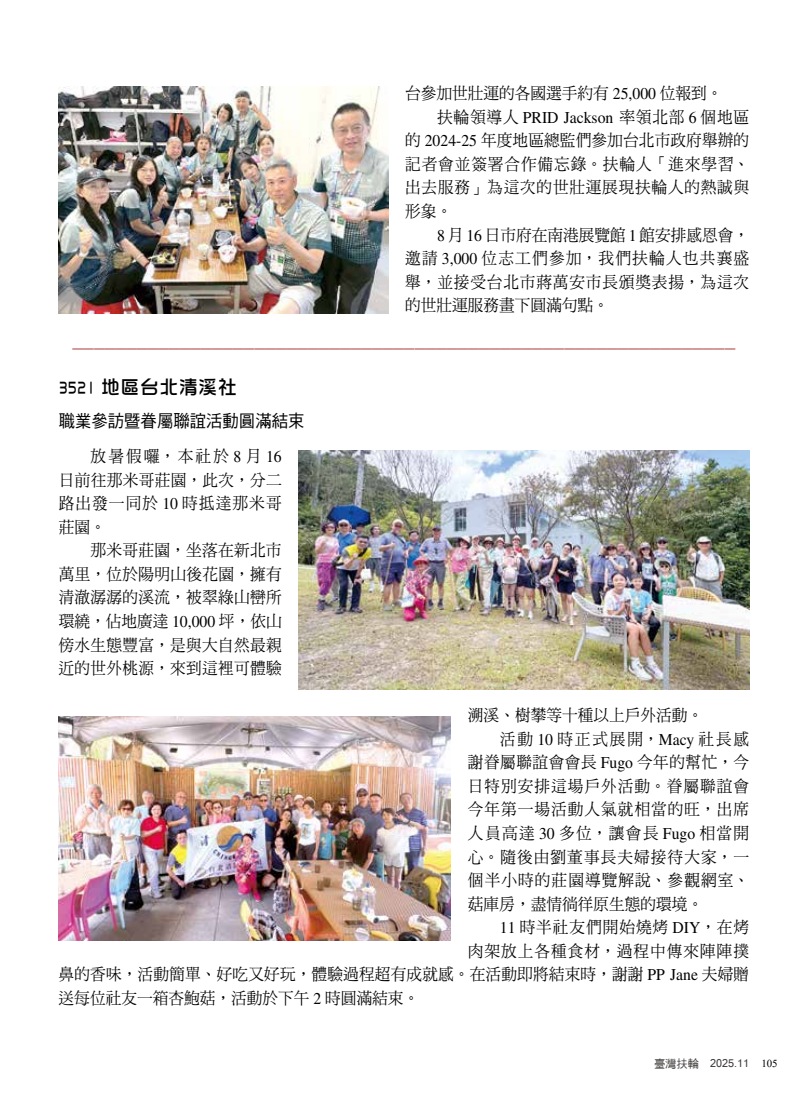
<style>
.page{position:relative;width:808px;height:1106px;background:#fff}
.page>*{position:absolute;margin:0;border:0;box-sizing:border-box;transform-origin:0 0}
.t1{font:22.5px "MS Mincho";color:#b14e4d;scale:.95 1}
.t2{font:19.5px "DF Hua Zong Std W5";color:#000;scale:.7 1}
.t3{font:17.25px "DF Hei Std W5";color:#000;scale:.95 1}
.t4{font:16.5px/23.5px "DF Ming Std W5";letter-spacing:.03em;color:#000;text-align:justify;scale:.95 1}
.t5{font:16.5px "DF Ming Std W5";color:#000;scale:.95 1}
.t6{font:16.5px "DF Ming Std W5";letter-spacing:.065em;color:#000;scale:.95 1}
.t7{font:16.5px "DF Ming Std W5";letter-spacing:.01em;color:#000;scale:.95 1}
.t8{font:16.5px "DF Ming Std W5";letter-spacing:.05em;color:#000;scale:.95 1}
.t9{font:16.5px "DF Ming Std W5";letter-spacing:.055em;color:#000;scale:.95 1}
.t10{font:16.5px "DF Ming Std W5";letter-spacing:.005em;color:#000;scale:.95 1}
.t11{font:16.5px "DF Ming Std W5";letter-spacing:.08em;color:#000;scale:.95 1}
.t12{font:16.5px "DF Ming Std W5";letter-spacing:.09em;color:#000;scale:.95 1}
.t13{font:16.5px "DF Ming Std W5";letter-spacing:.115em;color:#000;scale:.95 1}
.t14{font:16.5px "DF Ming Std W5";letter-spacing:.06em;color:#000;scale:.95 1}
.t15{font:12px "Latha";color:#3e3a39}
.s1{font-family:"Times LT Std"}
.s2{font-family:"DF Hei W5 WIN BF";font-size:11.25px}
.s3{font-family:"Aparajita";font-size:13.5px;color:#000}
</style>
<div class="page">
<img style="left:59px;top:87px;width:329px;height:227px">
<img style="left:299px;top:450px;width:450px;height:239px">
<img style="left:59px;top:717px;width:392px;height:223px">
<p class="t5" style="left:405px;top:84px;width:336px">台參加世壯運的各國選手約有 <span class="s1">25,000</span> 位報到。</p>
<p class="t8" style="left:437px;top:108px;width:330px">扶輪領導人 <span class="s1">PRID Jackson</span> 率領北部 <span class="s1">6</span> 個地區</p>
<p class="t10" style="left:405px;top:131px;width:364px">的 <span class="s1">2024-25</span> 年度地區總監們參加台北市政府舉辦的</p>
<p class="t9" style="left:405px;top:155px;width:364px">記者會並簽署合作備忘錄。扶輪人「進來學習、</p>
<p class="t8" style="left:405px;top:179px;width:364px">出去服務」為這次的世壯運展現扶輪人的熱誠與</p>
<p class="t4" style="left:405px;top:199px;width:51px">形象。</p>
<p class="t5" style="left:437px;top:226px;width:330px"><span class="s1">8</span> 月 <span class="s1">16</span> 日市府在南港展覽館 <span class="s1">1</span> 館安排感恩會，</p>
<p class="t11" style="left:405px;top:249px;width:364px">邀請 <span class="s1">3,000</span> 位志工們參加，我們扶輪人也共襄盛</p>
<p class="t9" style="left:405px;top:273px;width:364px">舉，並接受台北市蔣萬安市長頒獎表揚，為這次</p>
<p class="t5" style="left:405px;top:296px;width:216px">的世壯運服務畫下圓滿句點。</p>
<h1 class="t1" style="left:73px;top:338px;width:699px">−−−−−−−−−−−−−−−−−−−−−−−−−−−−−−−−−−−−−−−−−−−−−−−−−−−−−−−−−−−−−−</h1>
<p class="t2" style="left:59px;top:376px;width:257px">3521 地區台北清溪社</p>
<p class="t3" style="left:59px;top:412px;width:260px">職業參訪暨眷屬聯誼活動圓滿結束</p>
<p class="t4" style="left:59px;top:444px;width:236px;text-indent:32px">放暑假囉，本社於 <span class="s1">8</span> 月 <span class="s1">16</span>日前往那米哥莊園，此次，分二路出發一同於 <span class="s1">10</span> 時抵達那米哥莊園。</p>
<p class="t4" style="left:59px;top:538px;width:236px;text-indent:32px">那米哥莊園，坐落在新北市萬里，位於陽明山後花園，擁有清澈潺潺的溪流，被翠綠山巒所環繞，佔地廣達 <span class="s1">10,000</span> 坪，依山傍水生態豐富，是與大自然最親近的世外桃源，來到這裡可體驗</p>
<p class="t5" style="left:468px;top:706px;width:249px">溯溪、樹攀等十種以上戶外活動。</p>
<p class="t13" style="left:500px;top:730px;width:264px">活動 <span class="s1">10</span> 時正式展開，<span class="s1">Macy</span> 社長感</p>
<p class="t4" style="left:468px;top:750px;width:298px">謝眷屬聯誼會會長 <span class="s1">Fugo</span> 今年的幫忙，今</p>
<p class="t6" style="left:468px;top:777px;width:298px">日特別安排這場戶外活動。眷屬聯誼會</p>
<p class="t6" style="left:468px;top:800px;width:298px">今年第一場活動人氣就相當的旺，出席</p>
<p class="t12" style="left:468px;top:824px;width:298px">人員高達 <span class="s1">30</span> 多位，讓會長 <span class="s1">Fugo</span> 相當開</p>
<p class="t6" style="left:468px;top:847px;width:297px">心。隨後由劉董事長夫婦接待大家，一</p>
<p class="t6" style="left:468px;top:871px;width:297px">個半小時的莊園導覽解說、參觀網室、</p>
<p class="t5" style="left:468px;top:894px;width:249px">菇庫房，盡情徜徉原生態的環境。</p>
<p class="t14" style="left:500px;top:918px;width:264px"><span class="s1">11</span> 時半社友們開始燒烤 <span class="s1">DIY</span>，在烤</p>
<p class="t6" style="left:468px;top:942px;width:298px">肉架放上各種食材，過程中傳來陣陣撲</p>
<p class="t7" style="left:59px;top:965px;width:728px">鼻的香味，活動簡單、好吃又好玩，體驗過程超有成就感。在活動即將結束時，謝謝 <span class="s1">PP Jane</span> 夫婦贈</p>
<p class="t5" style="left:59px;top:989px;width:381px">送每位社友一箱杏鮑菇，活動於下午 <span class="s1">2</span> 時圓滿結束。</p>
<p class="t15" style="left:654px;top:1054px;width:125px"><span class="s2">臺灣扶輪　</span>2025.11 <span class="s3">105</span></p>
</div>
